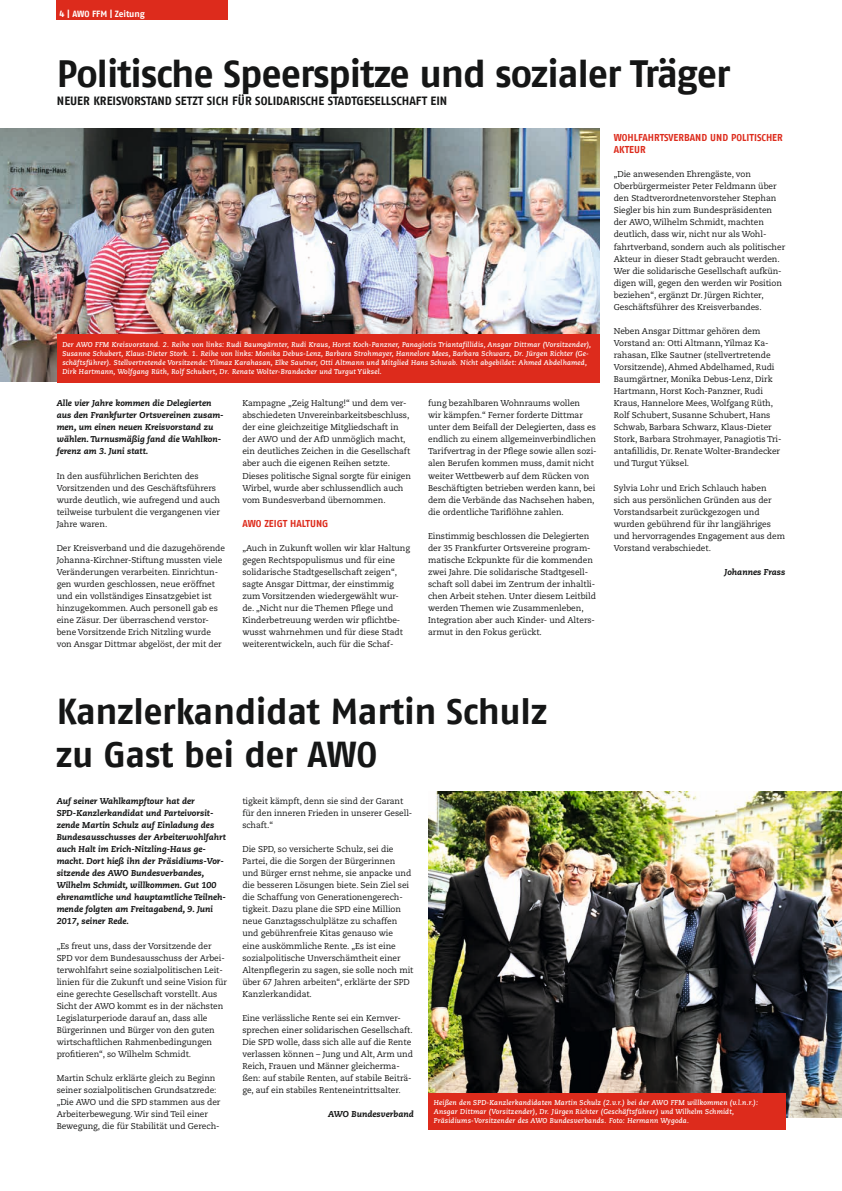
<style>
.page{position:relative;width:842px;height:1191px;background:#fff}
.page>*{position:absolute;margin:0;border:0;box-sizing:border-box;transform-origin:0 0}
.t1{font:700 38px "AWO Fago Office";letter-spacing:-.03em;color:#151616}
.t2{font:700 36px/43.2px "AWO Fago Office";letter-spacing:-.01em;color:#151616}
.t3{font:700 12px "AWO Fago Office";color:#151616}
.t4{font:700 10px/12.1px "AWO Fago Office";color:#dd2b1c}
.t5{font:700 9px "AWO Fago Office";letter-spacing:-.01em;color:#fff}
.t6{font:8.5px/12px "Caecilia";letter-spacing:-.005em;color:#151616}
.t7{font:italic 800 8.5px/12px "Caecilia";color:#151616}
.t8{font:italic 700 7px/9px "Caecilia";letter-spacing:.025em;color:#fff}
</style>
<div class="page">
<img style="left:0;top:129px;width:600px;height:253px">
<div style="left:57px;top:0;width:171px;height:20px;background:#dd2b1c"></div>
<img style="left:428px;top:792px;width:414px;height:325px">
<div style="left:428px;top:1093px;width:357px;height:36px;background:#dd2b1c"></div>
<div style="left:57px;top:334px;width:543px;height:48px;background:#dd2b1c"></div>
<p class="t5" style="left:60px;top:9px;width:87px">4 | AWO FFM | Zeitung</p>
<h1 class="t1" style="left:57px;top:52px;width:675px">Politische Speerspitze und sozialer Träger</h1>
<h3 class="t3" style="left:57px;top:94px;width:392px">NEUER KREISVORSTAND SETZT SICH FÜR SOLIDARISCHE STADTGESELLSCHAFT EIN</h3>
<p class="t8" style="left:62px;top:340px;width:530px">Der AWO FFM Kreisvorstand. 2. Reihe von links: Rudi Baumgärnter, Rudi Kraus, Horst Koch-Panzner, Panagiotis Triantafillidis, Ansgar Dittmar (Vorsitzender), Susanne Schubert, Klaus-Dieter Stork. 1. Reihe von links: Monika Debus-Lenz, Barbara Strohmayer, Hannelore Mees, Barbara Schwarz, Dr. Jürgen Richter (Ge&shy;schäftsführer). Stellvertretende Vorsitzende: Yilmaz Karahasan, Elke Sautner, Otti Altmann und Mitglied Hans Schwab. Nicht abgebildet: Ahmed Abdelhamed, Dirk Hartmann, Wolfgang Rüth, Rolf Schubert, Dr. Renate Wolter-Brandecker und Turgut Yüksel.</p>
<p class="t7" style="left:57px;top:397px;width:169px">Alle vier Jahre kommen die Delegierten aus den Frankfurter Ortsvereinen zusam&shy;men, um einen neuen Kreisvorstand zu wählen. Turnusmäßig fand die Wahlkon&shy;ferenz am 3. Juni statt.</p>
<p class="t6" style="left:57px;top:470px;width:165px">In den ausführlichen Berichten des Vorsitzenden und des Geschäftsführers wurde deutlich, wie aufregend und auch teilweise turbulent die vergangenen vier Jahre waren.</p>
<p class="t6" style="left:57px;top:542px;width:170px">Der Kreisverband und die dazugehörende Johanna-Kirchner-Stiftung mussten viele Veränderungen verarbeiten. Einrichtun&shy;gen wurden geschlossen, neue eröffnet und ein vollständiges Einsatzgebiet ist hinzugekommen. Auch personell gab es eine Zäsur. Der überraschend verstor&shy;bene Vorsitzende Erich Nitzling wurde von Ansgar Dittmar abgelöst, der mit der</p>
<p class="t6" style="left:242px;top:397px;width:170px">Kampagne „Zeig Haltung!“ und dem ver&shy;abschiedeten Unvereinbarkeitsbeschluss, der eine gleichzeitige Mitgliedschaft in der AWO und der AfD unmöglich macht, ein deutliches Zeichen in die Gesellschaft aber auch die eigenen Reihen setzte.<br>Dieses politische Signal sorgte für einigen Wirbel, wurde aber schlussendlich auch vom Bundesverband übernommen.</p>
<p class="t4" style="left:242px;top:517px;width:87px">AWO ZEIGT HALTUNG</p>
<p class="t6" style="left:242px;top:542px;width:169px">„Auch in Zukunft wollen wir klar Haltung gegen Rechtspopulismus und für eine solidarische Stadtgesellschaft zeigen“, sagte Ansgar Dittmar, der einstimmig zum Vorsitzenden wiedergewählt wur&shy;de. „Nicht nur die Themen Pflege und Kinderbetreuung werden wir pflichtbe&shy;wusst wahrnehmen und für diese Stadt weiterentwickeln, auch für die Schaf-</p>
<p class="t6" style="left:428px;top:397px;width:170px">fung bezahlbaren Wohnraums wollen<br>wir kämpfen.“ Ferner forderte Dittmar unter dem Beifall der Delegierten, dass es endlich zu einem allgemeinverbindlichen Tarifvertrag in der Pflege sowie allen sozi&shy;alen Berufen kommen muss, damit nicht weiter Wettbewerb auf dem Rücken von Beschäftigten betrieben werden kann, bei dem die Verbände das Nachsehen haben, die ordentliche Tariflöhne zahlen.</p>
<p class="t6" style="left:428px;top:530px;width:169px">Einstimmig beschlossen die Delegierten der 35 Frankfurter Ortsvereine program&shy;matische Eckpunkte für die kommenden zwei Jahre. Die solidarische Stadtgesell&shy;schaft soll dabei im Zentrum der inhaltli&shy;chen Arbeit stehen. Unter diesem Leitbild werden Themen wie Zusammenleben, Integration aber auch Kinder- und Alters&shy;armut in den Fokus gerückt.</p>
<p class="t4" style="left:614px;top:131px;width:170px">WOHLFAHRTSVERBAND UND POLITISCHER<br>AKTEUR</p>
<p class="t6" style="left:614px;top:168px;width:173px">„Die anwesenden Ehrengäste, von Oberbürgermeister Peter Feldmann über den Stadtverordnetenvorsteher Stephan Siegler bis hin zum Bundespräsidenten der AWO, Wilhelm Schmidt, machten deutlich, dass wir, nicht nur als Wohl&shy;fahrtverband, sondern auch als politischer Akteur in dieser Stadt gebraucht werden.<br>Wer die solidarische Gesellschaft aufkün&shy;digen will, gegen den werden wir Position beziehen“, ergänzt Dr. Jürgen Richter, Geschäftsführer des Kreisverbandes.</p>
<p class="t6" style="left:614px;top:325px;width:169px">Neben Ansgar Dittmar gehören dem Vorstand an: Otti Altmann, Yilmaz Ka&shy;rahasan, Elke Sautner (stellvertretende Vorsitzende), Ahmed Abdelhamed, Rudi Baumgärtner, Monika Debus-Lenz, Dirk Hartmann, Horst Koch-Panzner, Rudi Kraus, Hannelore Mees, Wolfgang Rüth, Rolf Schubert, Susanne Schubert, Hans Schwab, Barbara Schwarz, Klaus-Dieter Stork, Barbara Strohmayer, Panagiotis Tri&shy;antafillidis, Dr. Renate Wolter-Brandecker und Turgut Yüksel.</p>
<p class="t6" style="left:614px;top:482px;width:173px">Sylvia Lohr und Erich Schlauch haben<br>sich aus persönlichen Gründen aus der Vorstandsarbeit zurückgezogen und wurden gebührend für ihr langjähriges und hervorragendes Engagement aus dem Vorstand verabschiedet.</p>
<p class="t7" style="left:725px;top:566px;width:62px">Johannes Frass</p>
<h2 class="t2" style="left:56px;top:689px;width:493px">Kanzlerkandidat Martin Schulz zu Gast bei der AWO</h2>
<p class="t7" style="left:57px;top:795px;width:171px">Auf seiner Wahlkampftour hat der SPD-Kanzlerkandidat und Parteivorsit&shy;zende Martin Schulz auf Einladung des Bundesausschusses der Arbeiterwohlfahrt auch Halt im Erich-Nitzling-Haus ge&shy;macht. Dort hieß ihn der Präsidiums-Vor&shy;sitzende des AWO Bundesverbandes, Wilhelm Schmidt, willkommen. Gut 100 ehrenamtliche und hauptamtliche Teilneh&shy;mende folgten am Freitagabend, 9. Juni 2017, seiner Rede.</p>
<p class="t6" style="left:57px;top:939px;width:172px">„Es freut uns, dass der Vorsitzende der SPD vor dem Bundesausschuss der Arbei&shy;terwohlfahrt seine sozialpolitischen Leit&shy;linien für die Zukunft und seine Vision für eine gerechte Gesellschaft vorstellt. Aus Sicht der AWO kommt es in der nächsten Legislaturperiode darauf an, dass alle Bürgerinnen und Bürger von den guten wirtschaftlichen Rahmenbedingungen profitieren“, so Wilhelm Schmidt.</p>
<p class="t6" style="left:57px;top:1072px;width:165px">Martin Schulz erklärte gleich zu Beginn seiner sozialpolitischen Grundsatzrede: „Die AWO und die SPD stammen aus der Arbeiterbewegung. Wir sind Teil einer Bewegung, die für Stabilität und Gerech-</p>
<p class="t6" style="left:242px;top:795px;width:171px">tigkeit kämpft, denn sie sind der Garant für den inneren Frieden in unserer Gesell&shy;schaft.“</p>
<p class="t6" style="left:242px;top:843px;width:173px">Die SPD, so versicherte Schulz, sei die Partei, die die Sorgen der Bürgerinnen und Bürger ernst nehme, sie anpacke und die besseren Lösungen biete. Sein Ziel sei die Schaffung von Generationengerech&shy;tigkeit. Dazu plane die SPD eine Million neue Ganztagsschulplätze zu schaffen und gebührenfreie Kitas genauso wie<br>eine auskömmliche Rente. „Es ist eine sozialpolitische Unverschämtheit einer Altenpflegerin zu sagen, sie solle noch mit über 67 Jahren arbeiten“, erklärte der SPD Kanzlerkandidat.</p>
<p class="t6" style="left:242px;top:1012px;width:172px">Eine verlässliche Rente sei ein Kernver&shy;sprechen einer solidarischen Gesellschaft.<br>Die SPD wolle, dass sich alle auf die Rente verlassen können – Jung und Alt, Arm und Reich, Frauen und Männer gleicherma&shy;ßen: auf stabile Renten, auf stabile Beiträ&shy;ge, auf ein stabiles Renteneintrittsalter.</p>
<p class="t7" style="left:328px;top:1108px;width:87px">AWO Bundesverband</p>
<p class="t8" style="left:434px;top:1098px;width:326px">Heißen den SPD-Kanzlerkandidaten Martin Schulz (2.v.r.) bei der AWO FFM willkommen (v.l.n.r.):<br>Ansgar Dittmar (Vorsitzender), Dr. Jürgen Richter (Geschäftsführer) und Wilhelm Schmidt,<br>Präsidiums-Vorsitzender des AWO Bundesverbands. Foto: Hermann Wygoda.</p>
</div>
